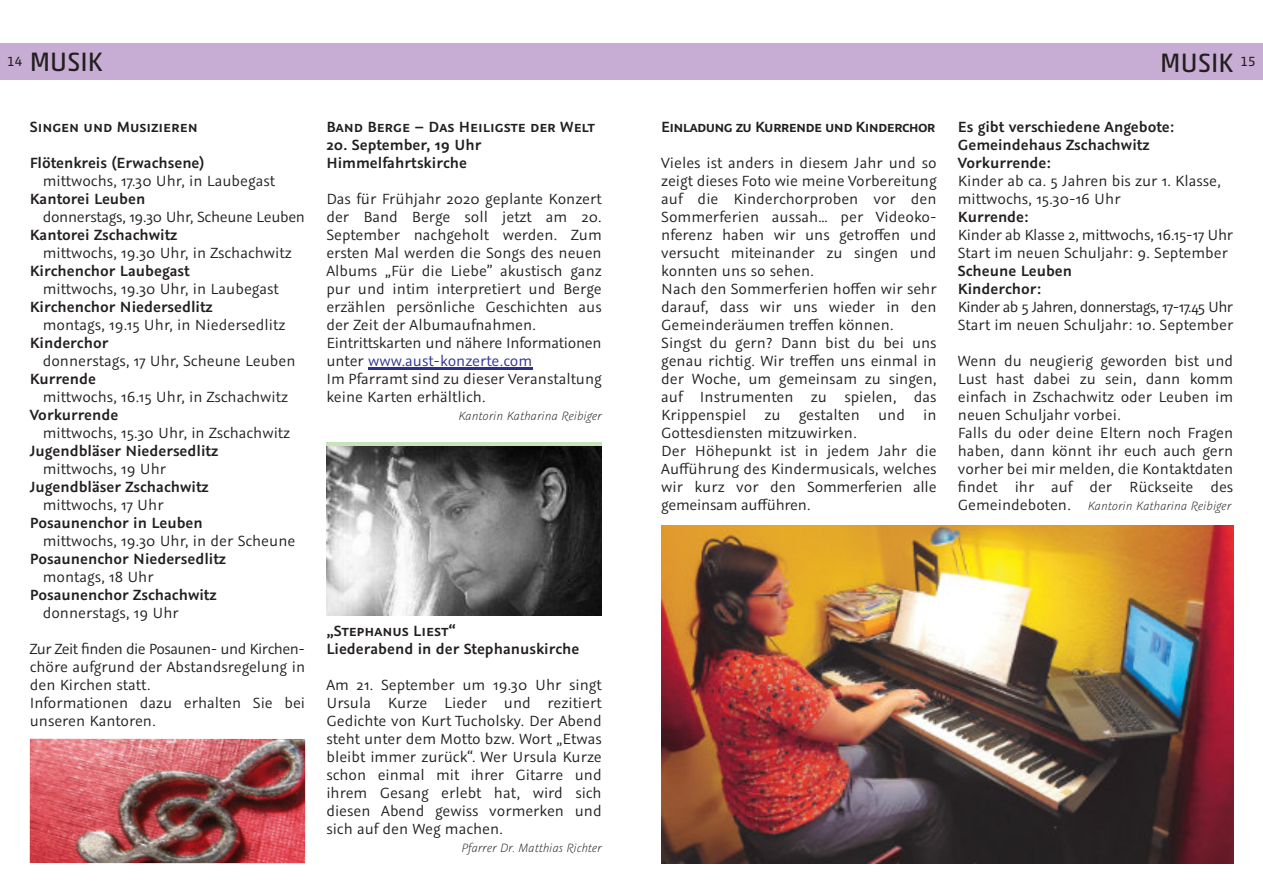
<style>
.page{position:relative;width:1263px;height:893px;background:#fff}
.page>*{position:absolute;margin:0;border:0;box-sizing:border-box;transform-origin:0 0}
.t1{font:27px "Akko Pro";color:#231f20}
.t2{font:16.5px/18px "Graublau Sans";color:#231f20}
.t3{font:600 16.5px/18px "Graublau Sans";color:#231f20}
.t4{font:16.5px/18px "Graublau Sans";letter-spacing:-.02em;color:#231f20}
.t5{font:16.5px/36px "Graublau Sans";letter-spacing:-.03em;color:#231f20}
.t6{font:600 16.5px "Graublau Sans";letter-spacing:-.04em;color:#231f20}
.t7{font:italic 300 13.5px "Graublau Sans";color:#231f20}
.s1{color:#2e3091}
.s2{font-weight:400;font-style:normal;font-size:16.5px}
</style>
<div class="page">
<div style="left:0;top:43px;width:631px;height:37px;background:#c7add3"></div>
<div style="left:631px;top:43px;width:632px;height:37px;background:#c7add3"></div>
<hr style="left:326px;top:442px;width:276px;height:4px;background:#c6e3bb">
<hr style="left:368px;top:367px;width:164px;height:2px;background:#2e3091">
<img style="left:326px;top:446px;width:276px;height:170px">
<img style="left:661px;top:526px;width:572px;height:337px">
<img style="left:30px;top:739px;width:275px;height:124px">
<h1 class="t1" style="left:7px;top:51px;width:97px"><sup>14</sup> MUSIK</h1>
<h1 class="t1" style="left:1160px;top:52px;width:97px">MUSIK <sup>15</sup></h1>
<p class="t3" style="left:30px;top:109px;width:176px;line-height:36px">Singen und Musizieren<br>Flötenkreis (Erwachsene)</p>
<p class="t2" style="left:43px;top:172px;width:234px">mittwochs, 17.30 Uhr, in Laubegast</p>
<p class="t3" style="left:30px;top:190px;width:117px">Kantorei Leuben</p>
<p class="t4" style="left:43px;top:208px;width:264px">donnerstags, 19.30 Uhr, Scheune Leuben</p>
<p class="t3" style="left:30px;top:226px;width:149px">Kantorei Zschachwitz</p>
<p class="t2" style="left:43px;top:244px;width:250px">mittwochs, 19.30 Uhr, in Zschachwitz</p>
<p class="t3" style="left:30px;top:262px;width:162px">Kirchenchor Laubegast</p>
<p class="t2" style="left:43px;top:280px;width:237px">mittwochs, 19.30 Uhr, in Laubegast</p>
<p class="t3" style="left:30px;top:298px;width:185px">Kirchenchor Niedersedlitz</p>
<p class="t2" style="left:43px;top:316px;width:244px">montags, 19.15 Uhr, in Niedersedlitz</p>
<p class="t3" style="left:30px;top:334px;width:80px">Kinderchor</p>
<p class="t2" style="left:43px;top:352px;width:254px">donnerstags, 17 Uhr, Scheune Leuben</p>
<p class="t3" style="left:30px;top:370px;width:68px">Kurrende</p>
<p class="t2" style="left:43px;top:388px;width:247px">mittwochs, 16.15 Uhr, in Zschachwitz</p>
<p class="t3" style="left:30px;top:406px;width:90px">Vorkurrende</p>
<p class="t2" style="left:43px;top:424px;width:249px">mittwochs, 15.30 Uhr, in Zschachwitz</p>
<p class="t3" style="left:30px;top:442px;width:190px">Jugendbläser Niedersedlitz</p>
<p class="t2" style="left:43px;top:460px;width:125px">mittwochs, 19 Uhr</p>
<p class="t3" style="left:30px;top:478px;width:181px">Jugendbläser Zschachwitz</p>
<p class="t2" style="left:43px;top:496px;width:122px">mittwochs, 17 Uhr</p>
<p class="t3" style="left:30px;top:514px;width:175px">Posaunenchor in Leuben</p>
<p class="t2" style="left:43px;top:532px;width:254px">mittwochs, 19.30 Uhr, in der Scheune</p>
<p class="t3" style="left:30px;top:550px;width:198px">Posaunenchor Niedersedlitz</p>
<p class="t2" style="left:43px;top:568px;width:112px">montags, 18 Uhr</p>
<p class="t3" style="left:30px;top:586px;width:188px">Posaunenchor Zschachwitz</p>
<p class="t5" style="left:30px;top:595px;width:277px;text-indent:13px">donnerstags, 19 Uhr<br>Zur Zeit finden die Posaunen- und Kirchen-</p>
<p class="t2" style="left:30px;top:658px;width:277px">chöre aufgrund der Abstandsregelung in den Kirchen statt.<br>Informationen dazu erhalten Sie bei unseren Kantoren.</p>
<p class="t3" style="left:326px;top:118px;width:270px">Band Berge – Das Heiligste der Welt</p>
<p class="t3" style="left:326px;top:136px;width:157px">20. September, 19 Uhr<br>Himmelfahrtskirche</p>
<p class="t2" style="left:326px;top:190px;width:277px">Das für Frühjahr 2020 geplante Konzert der Band Berge soll jetzt am 20.<br>September nachgeholt werden. Zum ersten Mal werden die Songs des neuen Albums „Für die Liebe” akustisch ganz pur und intim interpretiert und Berge erzählen persönliche Geschichten aus der Zeit der Albumaufnahmen.<br>Eintrittskarten und nähere Informationen unter <span class="s1">www.aust-konzerte.com<br></span>Im Pfarramt sind zu dieser Veranstaltung keine Karten erhältlich.</p>
<p class="t7" style="left:458px;top:408px;width:145px">Kantorin Katharina Reibiger</p>
<p class="t3" style="left:326px;top:622px;width:255px">„Stephanus Liest“<br>Liederabend in der Stephanuskirche</p>
<p class="t2" style="left:326px;top:676px;width:277px;text-align:justify">Am 21. September um 19.30 Uhr singt Ursula Kurze Lieder und rezitiert Gedichte von Kurt Tucholsky. Der Abend steht unter dem Motto bzw. Wort „Etwas bleibt immer zurück“. Wer Ursula Kurze schon einmal mit ihrer Gitarre und ihrem Gesang erlebt hat, wird sich diesen Abend gewiss vormerken und sich auf den Weg machen.</p>
<p class="t7" style="left:461px;top:840px;width:142px">Pfarrer Dr. Matthias Richter</p>
<p class="t6" style="left:661px;top:117px;width:276px">Einladung zu Kurrende und Kinderchor</p>
<p class="t2" style="left:661px;top:154px;width:277px">Vieles ist anders in diesem Jahr und so zeigt dieses Foto wie meine Vorbereitung auf die Kinderchorproben vor den Sommerferien aussah… per Videoko&shy;nferenz haben wir uns getroffen und versucht miteinander zu singen und konnten uns so sehen.<br>Nach den Sommerferien hoffen wir sehr darauf, dass wir uns wieder in den Gemeinderäumen treffen können.<br>Singst du gern? Dann bist du bei uns genau richtig. Wir treffen uns einmal in der Woche, um gemeinsam zu singen, auf Instrumenten zu spielen, das Krippenspiel zu gestalten und in Gottesdiensten mitzuwirken.<br>Der Höhepunkt ist in jedem Jahr die Aufführung des Kindermusicals, welches wir kurz vor den Sommerferien alle gemeinsam aufführen.</p>
<p class="t3" style="left:958px;top:118px;width:218px">Es gibt verschiedene Angebote:<br>Gemeindehaus Zschachwitz<br>Vorkurrende:</p>
<p class="t2" style="left:958px;top:172px;width:264px">Kinder ab ca. 5 Jahren bis zur 1. Klasse, mittwochs, 15.30-16 Uhr</p>
<p class="t3" style="left:958px;top:208px;width:73px">Kurrende:</p>
<p class="t2" style="left:958px;top:226px;width:277px">Kinder ab Klasse 2, mittwochs, 16.15-17 Uhr<br>Start im neuen Schuljahr: 9. September</p>
<p class="t3" style="left:958px;top:262px;width:116px">Scheune Leuben<br>Kinderchor:</p>
<p class="t4" style="left:958px;top:298px;width:277px">Kinder ab 5 Jahren, donnerstags, 17-17.45 Uhr<br>Start im neuen Schuljahr: 10. September</p>
<p class="t2" style="left:958px;top:352px;width:277px">Wenn du neugierig geworden bist und Lust hast dabei zu sein, dann komm einfach in Zschachwitz oder Leuben im neuen Schuljahr vorbei.<br>Falls du oder deine Eltern noch Fragen haben, dann könnt ihr euch auch gern vorher bei mir melden, die Kontaktdaten findet ihr auf der Rückseite des</p>
<p class="t7" style="left:958px;top:498px;width:275px"><span class="s2">Gemeindeboten.</span> Kantorin Katharina Reibiger</p>
</div>
